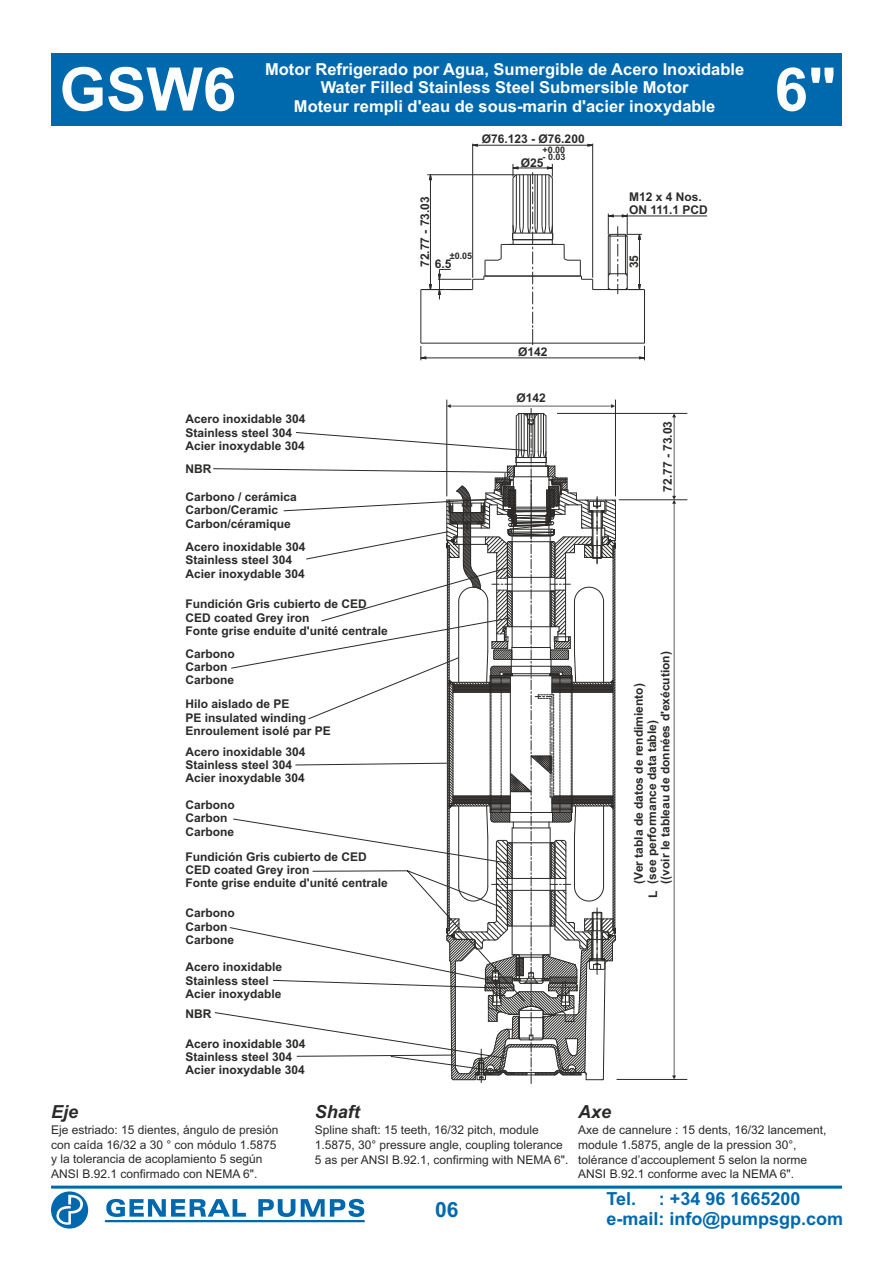
<style>
.page{position:relative;width:893px;height:1263px;background:#fff}
.page>*{position:absolute;margin:0;border:0;box-sizing:border-box;transform-origin:0 0}
.t1{font:700 60px "Arial";color:#fefefe}
.t2{font:700 21px "Arial";color:#0069ae}
.t3{font:700 18px "Arial";color:#0069ae}
.t4{font:italic 700 18px "Arial";color:#2b2a29}
.t5{font:700 16.5px/18.5px "Arial";color:#fefefe;text-align:center}
.t6{font:700 12px/13.4px "Arial";color:#2b2a29}
.t7{font:12px/14.7px "Arial";color:#2b2a29}
.t8{font:700 9px "Arial";color:#2b2a29}
</style>
<div class="page">
<div style="left:51px;top:53px;width:791px;height:72px;background:#0069ae"></div>
<hr style="left:51px;top:1185px;width:791px;height:3px;background:#0069ae">
<div style="left:51px;top:1191px;width:37px;height:37px;background:#0069ae;border-radius:50%"></div>
<svg style="left:56px;top:1194px;width:27px;height:32px"></svg>
<svg style="left:106px;top:1199px;width:258px;height:18px"></svg>
<hr style="left:106px;top:1220px;width:258px;height:2px;background:#0069ae">
<hr style="left:421px;top:343px;width:223px;height:1px;background:#2b2a29">
<hr style="left:426px;top:357px;width:214px;height:1px;background:#2b2a29">
<hr style="left:593px;top:289px;width:51px;height:1px;background:#2b2a29">
<hr style="left:644px;top:290px;width:1px;height:53px;background:#2b2a29">
<svg style="left:639px;top:346px;width:6px;height:14px"></svg>
<hr style="left:627px;top:216px;width:80px;height:1px;background:#2b2a29">
<hr style="left:592px;top:144px;width:1px;height:134px;background:#2b2a29">
<hr style="left:472px;top:144px;width:1px;height:134px;background:#2b2a29">
<hr style="left:477px;top:145px;width:111px;height:1px;background:#2b2a29">
<svg style="left:587px;top:144px;width:7px;height:3px"></svg>
<svg style="left:472px;top:144px;width:6px;height:3px"></svg>
<svg style="left:604px;top:213px;width:38px;height:81px"></svg>
<svg style="left:420px;top:164px;width:173px;height:196px"></svg>
<hr style="left:619px;top:499px;width:68px;height:1px;background:#2b2a29">
<hr style="left:557px;top:413px;width:130px;height:1px;background:#2b2a29">
<hr style="left:617px;top:1079px;width:70px;height:1px;background:#2b2a29">
<svg style="left:672px;top:413px;width:4px;height:666px"></svg>
<hr style="left:446px;top:400px;width:1px;height:96px;background:#2b2a29">
<hr style="left:615px;top:400px;width:1px;height:96px;background:#2b2a29">
<svg style="left:213px;top:404px;width:404px;height:679px"></svg>
<h3 class="t5" style="left:265px;top:61px;width:481px">Motor Refrigerado por Agua, Sumergible de Acero Inoxidable<br>Water Filled Stainless Steel Submersible Motor<br>Moteur rempli d'eau de sous-marin d'acier inoxydable</h3>
<h1 class="t1" style="left:60px;top:67px;width:178px">GSW6</h1>
<h1 class="t1" style="left:775px;top:67px;width:63px">6"</h1>
<p class="t6" style="left:482px;top:133px;width:104px">Ø76.123 - Ø76.200</p>
<p class="t8" style="left:542px;top:146px;width:24px">+0.00</p>
<p class="t8" style="left:542px;top:154px;width:25px">- 0.03</p>
<p class="t6" style="left:521px;top:157px;width:24px">Ø25</p>
<p class="t6" style="left:419px;top:267px;width:72px;rotate:-90deg">72.77 - 73.03</p>
<p class="t8" style="left:450px;top:252px;width:24px">±0.05</p>
<p class="t6" style="left:435px;top:258px;width:18px">6.5</p>
<p class="t6" style="left:629px;top:191px;width:80px">M12 x 4 Nos.<br>ON 111.1 PCD</p>
<p class="t6" style="left:628px;top:268px;width:15px;rotate:-90deg">35</p>
<p class="t6" style="left:518px;top:346px;width:31px">Ø142</p>
<p class="t6" style="left:517px;top:392px;width:31px">Ø142</p>
<p class="t6" style="left:186px;top:414px;width:122px">Acero inoxidable 304<br>Stainless steel 304<br>Acier inoxydable 304</p>
<p class="t6" style="left:662px;top:492px;width:72px;rotate:-90deg">72.77 - 73.03</p>
<p class="t6" style="left:186px;top:463px;width:27px">NBR</p>
<p class="t6" style="left:186px;top:491px;width:113px">Carbono / cerámica<br>Carbon/Ceramic<br>Carbon/céramique</p>
<p class="t6" style="left:186px;top:541px;width:122px">Acero inoxidable 304<br>Stainless steel 304<br>Acier inoxydable 304</p>
<p class="t6" style="left:186px;top:598px;width:204px">Fundición Gris cubierto de CED<br>CED coated Grey iron<br>Fonte grise enduite d'unité centrale</p>
<p class="t6" style="left:186px;top:648px;width:51px">Carbono<br>Carbon<br>Carbone</p>
<p class="t6" style="left:186px;top:698px;width:147px">Hilo aislado de PE<br>PE insulated winding<br>Enroulement isolé par PE</p>
<p class="t6" style="left:186px;top:746px;width:122px">Acero inoxidable 304<br>Stainless steel 304<br>Acier inoxydable 304</p>
<p class="t6" style="left:186px;top:799px;width:51px">Carbono<br>Carbon<br>Carbone</p>
<p class="t6" style="left:186px;top:851px;width:204px">Fundición Gris cubierto de CED<br>CED coated Grey iron<br>Fonte grise enduite d'unité centrale</p>
<p class="t6" style="left:186px;top:907px;width:51px">Carbono<br>Carbon<br>Carbone</p>
<p class="t6" style="left:186px;top:961px;width:98px">Acero inoxidable<br>Stainless steel<br>Acier inoxydable</p>
<p class="t6" style="left:186px;top:1008px;width:27px">NBR</p>
<p class="t6" style="left:186px;top:1038px;width:122px">Acero inoxidable 304<br>Stainless steel 304<br>Acier inoxydable 304</p>
<p class="t6" style="left:633px;top:883px;width:234px;rotate:-90deg">(Ver tabla de datos de rendimiento)<br>(see performance data table)<br>((voir le tableau de données d'exécution)</p>
<p class="t6" style="left:647px;top:898px;width:9px;rotate:-90deg">L</p>
<h3 class="t4" style="left:51px;top:1104px;width:29px">Eje</h3>
<p class="t7" style="left:51px;top:1123px;width:229px">Eje estriado: 15 dientes, ángulo de presión con caída 16/32 a 30 ° con módulo 1.5875 y la tolerancia de acoplamiento 5 según ANSI B.92.1 confirmado con NEMA 6".</p>
<h3 class="t4" style="left:315px;top:1105px;width:46px">Shaft</h3>
<p class="t7" style="left:315px;top:1123px;width:255px">Spline shaft: 15 teeth, 16/32 pitch, module<br>1.5875, 30° pressure angle, coupling tolerance<br>5 as per ANSI B.92.1, confirming with NEMA 6".</p>
<h2 class="t2" style="left:435px;top:1202px;width:25px">06</h2>
<h3 class="t4" style="left:578px;top:1105px;width:35px">Axe</h3>
<p class="t7" style="left:578px;top:1123px;width:250px">Axe de cannelure : 15 dents, 16/32 lancement, module 1.5875, angle de la pression 30°, tolérance d’accouplement 5 selon la norme ANSI B.92.1 conforme avec la NEMA 6".</p>
<h3 class="t3" style="left:607px;top:1191px;width:31px">Tel.</h3>
<h3 class="t3" style="left:659px;top:1191px;width:143px">: +34 96 1665200</h3>
<h3 class="t3" style="left:607px;top:1212px;width:238px">e-mail: info@pumpsgp.com</h3>
</div>
